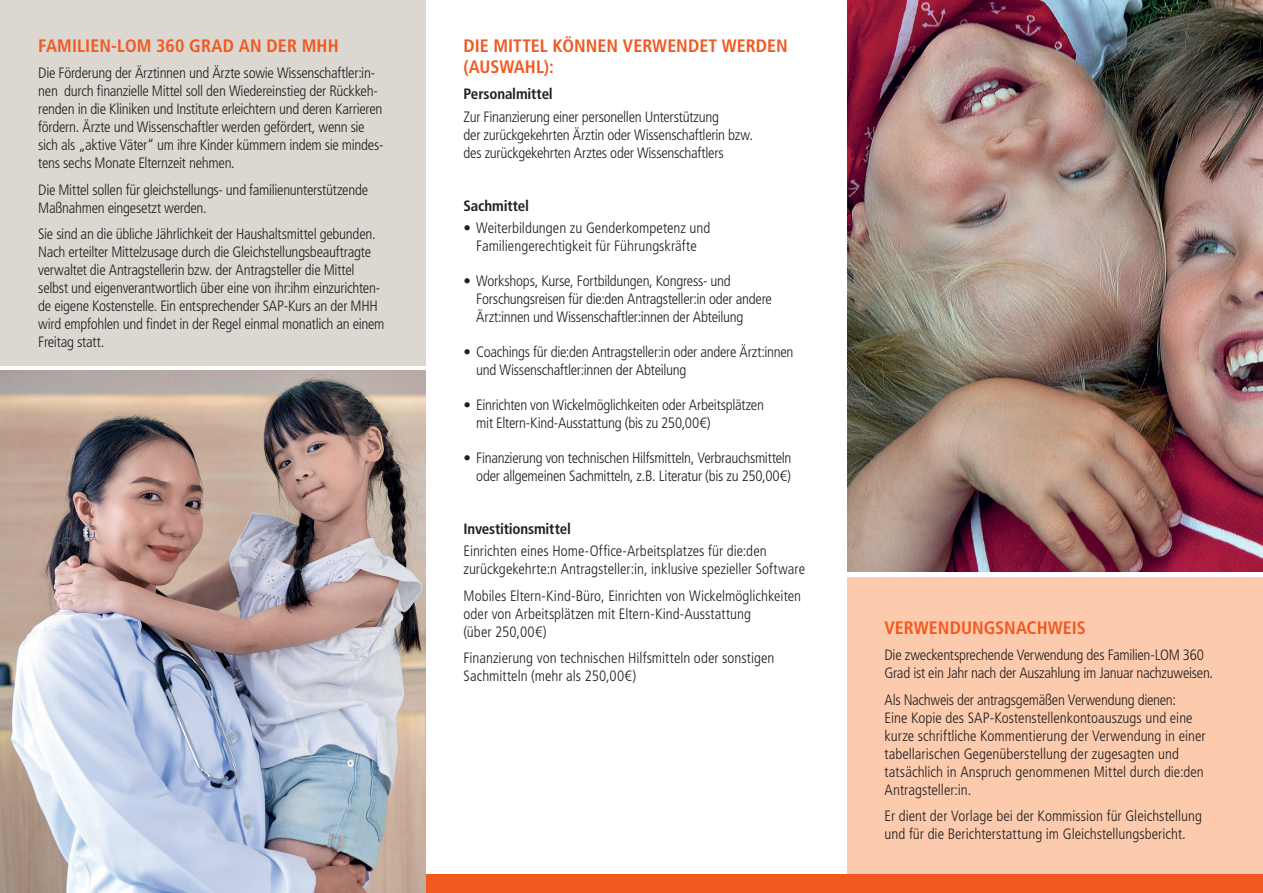
<style>
.page{position:relative;width:1263px;height:893px;background:#fff}
.page>*{position:absolute;margin:0;border:0;box-sizing:border-box;transform-origin:0 0}
.t1{font:700 condensed 18px/21px "Frutiger LT Std";color:#f15921}
.t2{font:300 condensed 15px/18px "Frutiger LT Std";letter-spacing:-.015em;color:#231f20}
.t3{font:700 condensed 15px "Frutiger LT Std";letter-spacing:-.01em;color:#231f20}
</style>
<div class="page">
<div style="left:848px;top:578px;width:415px;height:315px;background:#fccaac"></div>
<div style="left:425px;top:874px;width:838px;height:19px;background:#f15921"></div>
<img style="left:0;top:371px;width:426px;height:522px">
<img style="left:848px;top:0;width:415px;height:572px">
<div style="left:0;top:0;width:425px;height:365px;background:#dcd7d0"></div>
<p class="t1" style="left:38px;top:35px;width:302px">FAMILIEN-LOM 360 GRAD AN DER MHH</p>
<p class="t2" style="left:38px;top:64px;width:347px">Die Förderung der Ärztinnen und Ärzte sowie Wissenschaftler:in&shy;nen durch finanzielle Mittel soll den Wiedereinstieg der Rückkeh&shy;renden in die Kliniken und Institute erleichtern und deren Karrieren fördern. Ärzte und Wissenschaftler werden gefördert, wenn sie sich als „aktive Väter“ um ihre Kinder kümmern indem sie mindes&shy;tens sechs Monate Elternzeit nehmen.</p>
<p class="t2" style="left:38px;top:181px;width:331px">Die Mittel sollen für gleichstellungs- und familienunterstützende<br>Maßnahmen eingesetzt werden.</p>
<p class="t2" style="left:38px;top:225px;width:348px">Sie sind an die übliche Jährlichkeit der Haushaltsmittel gebunden.<br>Nach erteilter Mittelzusage durch die Gleichstellungsbeauftragte verwaltet die Antragstellerin bzw. der Antragsteller die Mittel selbst und eigenverantwortlich über eine von ihr:ihm einzurichten&shy;de eigene Kostenstelle. Ein entsprechender SAP-Kurs an der MHH wird empfohlen und findet in der Regel einmal monatlich an einem Freitag statt.</p>
<p class="t1" style="left:463px;top:35px;width:326px">DIE MITTEL KÖNNEN VERWENDET WERDEN (AUSWAHL):</p>
<p class="t3" style="left:463px;top:85px;width:91px">Personalmittel</p>
<p class="t2" style="left:463px;top:108px;width:291px">Zur Finanzierung einer personellen Unterstützung<br>der zurückgekehrten Ärztin oder Wissenschaftlerin bzw. des zurückgekehrten Arztes oder Wissenschaftlers</p>
<p class="t3" style="left:463px;top:196px;width:67px">Sachmittel</p>
<p class="t2" style="left:463px;top:219px;width:248px;text-align:center">• Weiterbildungen zu Genderkompetenz und<br>Familiengerechtigkeit für Führungskräfte</p>
<p class="t2" style="left:476px;top:272px;width:297px;text-indent:-13px">• Workshops, Kurse, Fortbildungen, Kongress- und<br>Forschungsreisen für die:den Antragsteller:in oder andere<br>Ärzt:innen und Wissenschaftler:innen der Abteilung</p>
<p class="t2" style="left:476px;top:343px;width:319px;text-indent:-13px">• Coachings für die:den Antragsteller:in oder andere Ärzt:innen und Wissenschaftler:innen der Abteilung</p>
<p class="t2" style="left:476px;top:396px;width:289px;text-indent:-13px">• Einrichten von Wickelmöglichkeiten oder Arbeitsplätzen mit Eltern-Kind-Ausstattung (bis zu 250,00€)</p>
<p class="t2" style="left:463px;top:449px;width:330px;text-align:right">• Finanzierung von technischen Hilfsmitteln, Verbrauchsmitteln oder allgemeinen Sachmitteln, z.B. Literatur (bis zu 250,00€)</p>
<p class="t3" style="left:463px;top:520px;width:109px">Investitionsmittel</p>
<p class="t2" style="left:463px;top:542px;width:343px">Einrichten eines Home-Office-Arbeitsplatzes für die:den zurückgekehrte:n Antragsteller:in, inklusive spezieller Software</p>
<p class="t2" style="left:463px;top:587px;width:339px">Mobiles Eltern-Kind-Büro, Einrichten von Wickelmöglichkeiten oder von Arbeitsplätzen mit Eltern-Kind-Ausstattung<br>(über 250,00€)</p>
<p class="t2" style="left:463px;top:649px;width:313px">Finanzierung von technischen Hilfsmitteln oder sonstigen<br>Sachmitteln (mehr als 250,00€)</p>
<p class="t1" style="left:884px;top:617px;width:203px">VERWENDUNGSNACHWEIS</p>
<p class="t2" style="left:884px;top:646px;width:330px">Die zweckentsprechende Verwendung des Familien-LOM 360<br>Grad ist ein Jahr nach der Auszahlung im Januar nachzuweisen.</p>
<p class="t2" style="left:884px;top:691px;width:323px">Als Nachweis der antragsgemäßen Verwendung dienen:<br>Eine Kopie des SAP-Kostenstellenkontoauszugs und eine kurze schriftliche Kommentierung der Verwendung in einer tabellarischen Gegenüberstellung der zugesagten und tatsächlich in Anspruch genommenen Mittel durch die:den Antragsteller:in.</p>
<p class="t2" style="left:884px;top:807px;width:319px">Er dient der Vorlage bei der Kommission für Gleichstellung und für die Berichterstattung im Gleichstellungsbericht.</p>
</div>
